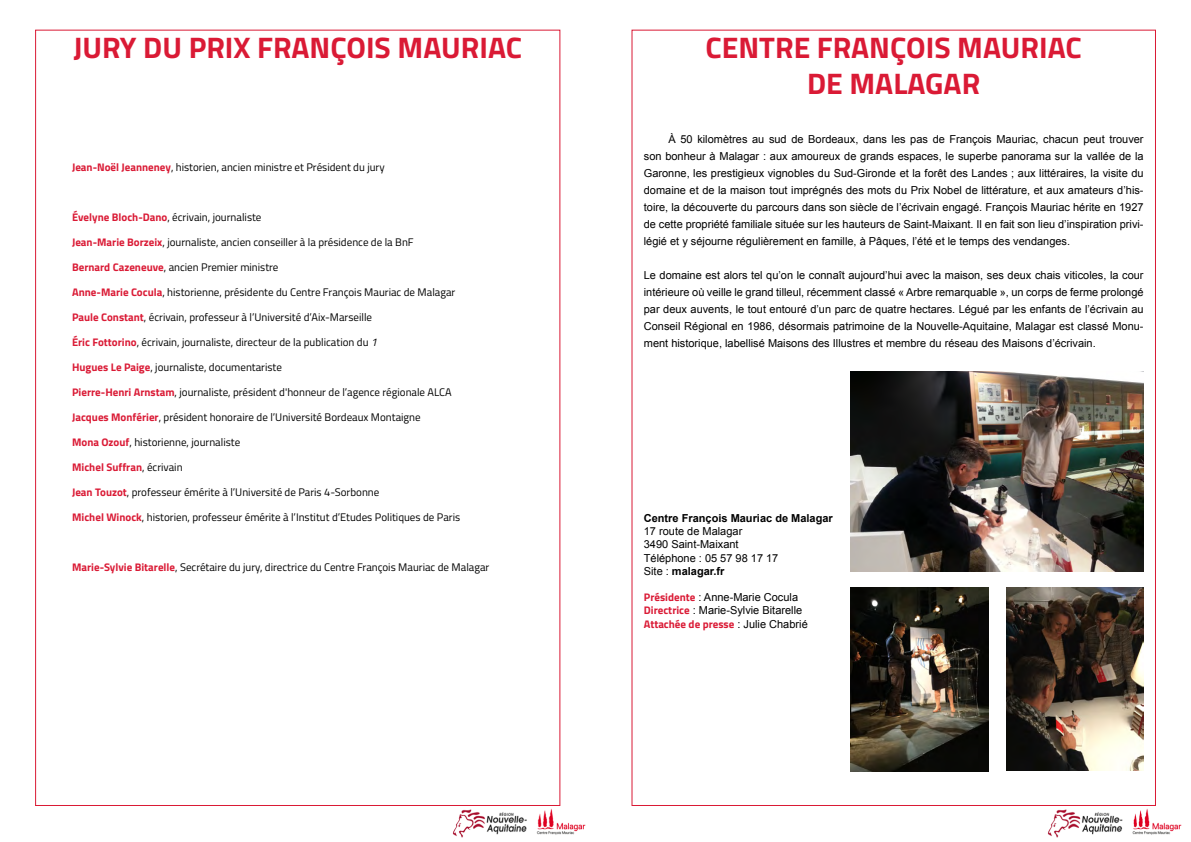
<style>
.page{position:relative;width:1191px;height:842px;background:#fff}
.page>*{position:absolute;margin:0;border:0;box-sizing:border-box;transform-origin:0 0}
.t1{font:700 29.7px/36px "Titillium";color:#da1a35;text-align:center}
.t2{font:11px/17px "Arial";color:#000;text-align:justify}
.t3{font:11px "Titillium";color:#000}
.t4{font:700 11px "Titillium";color:#da1a35}
.t5{font:700 11px "Arial";color:#000}
.s1{font-weight:700;color:#da1a35}
.s2{font-style:italic}
.s3{font-weight:400;color:#000}
.s4{font-weight:700}
.s5{font-family:"Titillium";font-weight:700;color:#da1a35}
.s6{font-family:"Arial";font-weight:400;color:#000}
</style>
<div class="page">
<img style="left:452px;top:808px;width:134px;height:30px">
<img style="left:1047px;top:808px;width:135px;height:30px">
<img style="left:850px;top:587px;width:138px;height:184px">
<img style="left:1006px;top:587px;width:137px;height:183px">
<img style="left:850px;top:372px;width:293px;height:199px">
<h1 class="t1" style="left:73px;top:28px;width:450px">JURY DU PRIX FRANÇOIS MAURIAC</h1>
<p class="t3" style="left:72px;top:159px;width:314px"><span class="s1">Jean-Noël Jeanneney</span>, historien, ancien ministre et Président du jury</p>
<p class="t3" style="left:72px;top:209px;width:191px"><span class="s1">Évelyne Bloch-Dano</span>, écrivain, journaliste</p>
<p class="t3" style="left:72px;top:234px;width:343px"><span class="s1">Jean-Marie Borzeix</span>, journaliste, ancien conseiller à la présidence de la BnF</p>
<p class="t3" style="left:72px;top:259px;width:208px"><span class="s1">Bernard Cazeneuve</span>, ancien Premier ministre</p>
<p class="t3" style="left:72px;top:284px;width:385px"><span class="s1">Anne-Marie Cocula</span>, historienne, présidente du Centre François Mauriac de Malagar</p>
<p class="t3" style="left:72px;top:309px;width:301px"><span class="s1">Paule Constant</span>, écrivain, professeur à l’Université d’Aix-Marseille</p>
<p class="t3" style="left:72px;top:334px;width:306px"><span class="s1">Éric Fottorino</span>, écrivain, journaliste, directeur de la publication du <span class="s2">1</span></p>
<p class="t3" style="left:72px;top:359px;width:211px"><span class="s1">Hugues Le Paige</span>, journaliste, documentariste</p>
<p class="t3" style="left:72px;top:384px;width:381px"><span class="s1">Pierre-Henri Arnstam</span>, journaliste, président d'honneur de l’agence régionale ALCA</p>
<p class="t3" style="left:72px;top:409px;width:350px"><span class="s1">Jacques Monférier</span>, président honoraire de l’Université Bordeaux Montaigne</p>
<p class="t3" style="left:72px;top:434px;width:170px"><span class="s1">Mona Ozouf</span>, historienne, journaliste</p>
<p class="t4" style="left:72px;top:459px;width:112px">Michel Suffran<span class="s3">, écrivain</span></p>
<p class="t3" style="left:72px;top:484px;width:309px"><span class="s1">Jean Touzot</span>, professeur émérite à l’Université de Paris 4-Sorbonne</p>
<p class="t3" style="left:72px;top:509px;width:389px"><span class="s1">Michel Winock</span>, historien, professeur émérite à l’Institut d’Etudes Politiques de Paris</p>
<p class="t3" style="left:72px;top:559px;width:419px"><span class="s1">Marie-Sylvie Bitarelle</span>, Secrétaire du jury, directrice du Centre François Mauriac de Malagar</p>
<h1 class="t1" style="left:705px;top:28px;width:378px">CENTRE FRANÇOIS MAURIAC<br>DE MALAGAR</h1>
<p class="t2" style="left:644px;top:130px;width:501px;text-indent:25px">À 50 kilomètres au sud de Bordeaux, dans les pas de François Mauriac, chacun peut trouver son bonheur à Malagar : aux amoureux de grands espaces, le superbe panorama sur la vallée de la Garonne, les prestigieux vignobles du Sud-Gironde et la forêt des Landes ; aux littéraires, la visite du domaine et de la maison tout imprégnés des mots du Prix Nobel de littérature, et aux amateurs d’his&shy;toire, la découverte du parcours dans son siècle de l’écrivain engagé. François Mauriac hérite en 1927 de cette propriété familiale située sur les hauteurs de Saint-Maixant. Il en fait son lieu d’inspiration privi&shy;légié et y séjourne régulièrement en famille, à Pâques, l’été et le temps des vendanges.</p>
<p class="t2" style="left:644px;top:266px;width:501px">Le domaine est alors tel qu’on le connaît aujourd’hui avec la maison, ses deux chais viticoles, la cour intérieure où veille le grand tilleul, récemment classé « Arbre remarquable », un corps de ferme prolongé par deux auvents, le tout entouré d’un parc de quatre hectares. Légué par les enfants de l’écrivain au Conseil Régional en 1986, désormais patrimoine de la Nouvelle-Aquitaine, Malagar est classé Monu&shy;ment historique, labellisé Maisons des Illustres et membre du réseau des Maisons d’écrivain.</p>
<p class="t5" style="left:644px;top:511px;width:190px">Centre François Mauriac de Malagar</p>
<p class="t2" style="left:644px;top:525px;width:136px;line-height:13.2px;text-align:left">17 route de Malagar<br>3490 Saint-Maixant<br>Téléphone : 05 57 98 17 17<br>Site : <span class="s4">malagar.fr</span></p>
<p class="t2" style="left:644px;top:591px;width:160px;line-height:13.2px"><span class="s5">Présidente</span> : Anne-Marie Cocula<br><span class="s5">Directrice</span> : Marie-Sylvie Bitarelle</p>
<p class="t4" style="left:644px;top:615px;width:165px">Attachée de presse <span class="s6">: Julie Chabrié</span></p>
</div>
